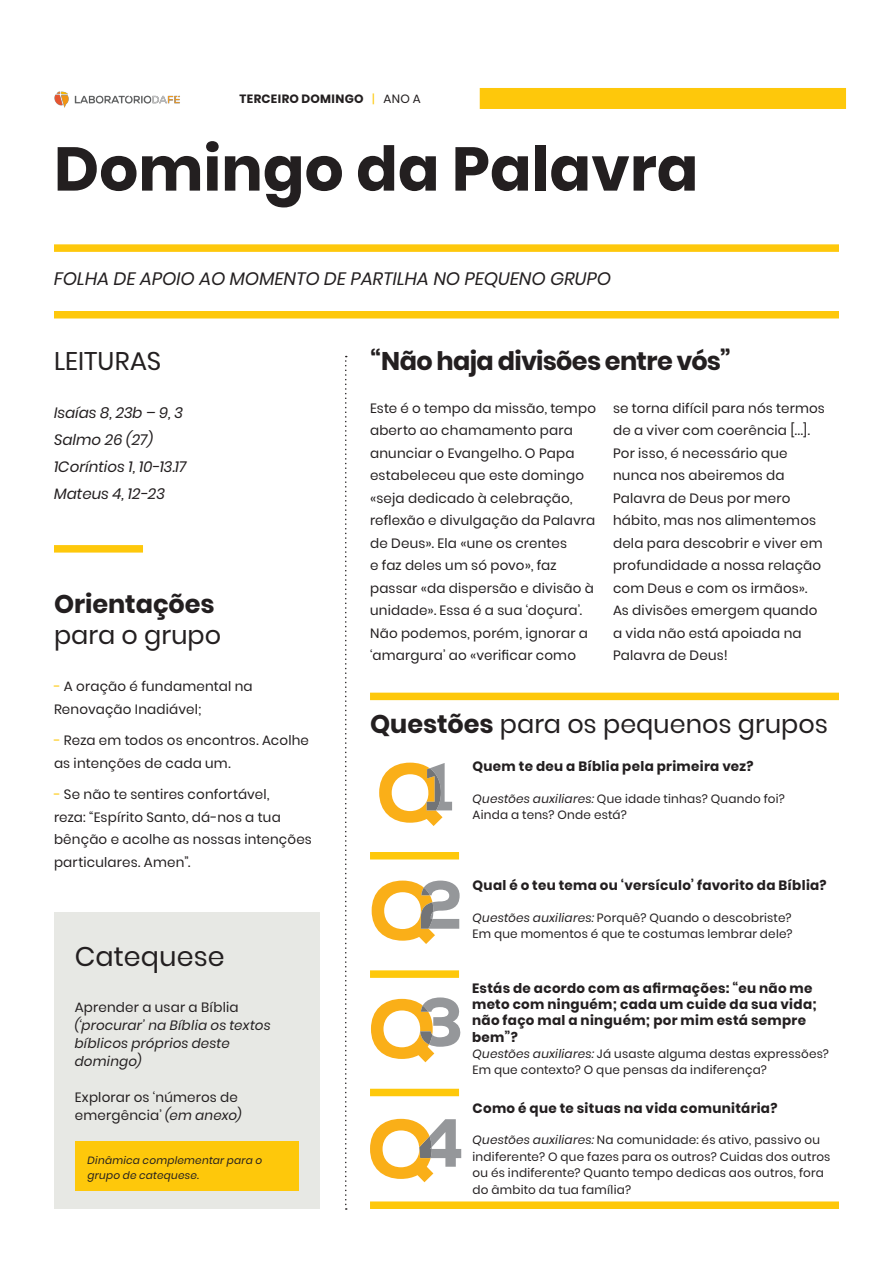
<style>
.page{position:relative;width:893px;height:1263px;background:#fff}
.page>*{position:absolute;margin:0;border:0;box-sizing:border-box;transform-origin:0 0}
._41_Header_black_Tit{font:700 61.5px "Poppins";color:#231f20}
._14_Small_Title_blac{font:27px "Poppins";letter-spacing:.01em;color:#231f20}
._25_Slogan_black_Tit{font:25.5px "Poppins";color:#231f20}
._25_Slogan_black_Tit-2{font:700 25.5px "Poppins";letter-spacing:-.025em;color:#231f20}
._25_Slogan_black_Tit-3{font:700 25.5px/30.6px "Poppins";color:#231f20}
._12_Subheader_black{font:italic 18px "Poppins";color:#231f20}
.t1{font:italic 15px "Poppins";color:#231f20}
._8_Content_black_Sou{font:13.5px/22.5px "Poppins";letter-spacing:.015em;color:#231f20}
._14_Small_Title_blac-2{font:700 13.5px/16.2px "Poppins";letter-spacing:.025em;color:#231f20}
._8_Content_black_Sou-2{font:italic 13.5px/18px "Poppins";letter-spacing:.015em;color:#231f20}
._8_Content_black_Sou-3{font:12px/16.5px "Poppins";letter-spacing:.02em;color:#231f20}
._8_Content_black_Sou-4{font:700 12px "Poppins";letter-spacing:.025em;color:#231f20}
._6_Content_black_Sou{font:italic 10.5px/15px "Poppins";letter-spacing:.025em;color:#231f20}
.s1{font-weight:400;color:#fec80b}
.s2{font-weight:400}
.s3{color:#fec80b}
.s4{font-style:normal}
.s5{font-style:italic}
.s6{font-weight:700}
</style>
<div class="page">
<div style="left:54px;top:912px;width:265px;height:297px;background:#e7e8e4"></div>
<div style="left:75px;top:1141px;width:223px;height:49px;background:#fec80b"></div>
<svg style="left:345px;top:356px;width:2px;height:854px"></svg>
<div style="left:480px;top:88px;width:366px;height:21px;background:#fec80b"></div>
<div style="left:54px;top:244px;width:785px;height:8px;background:#fec80b"></div>
<div style="left:54px;top:311px;width:785px;height:7px;background:#fec80b"></div>
<div style="left:370px;top:693px;width:469px;height:7px;background:#fec80b"></div>
<div style="left:370px;top:852px;width:89px;height:7px;background:#fec80b"></div>
<div style="left:54px;top:545px;width:89px;height:8px;background:#fec80b"></div>
<div style="left:370px;top:970px;width:89px;height:8px;background:#fec80b"></div>
<div style="left:370px;top:1089px;width:89px;height:7px;background:#fec80b"></div>
<div style="left:370px;top:1201px;width:469px;height:8px;background:#fec80b"></div>
<img style="left:54px;top:91px;width:126px;height:17px">
<svg style="left:379px;top:763px;width:73px;height:63px"></svg>
<svg style="left:372px;top:880px;width:88px;height:64px"></svg>
<svg style="left:371px;top:997px;width:89px;height:65px"></svg>
<svg style="left:370px;top:1119px;width:91px;height:63px"></svg>
<p class="_8_Content_black_Sou-4" style="left:240px;top:92px;width:183px">TERCEIRO DOMINGO <span class="s1">|</span> <span class="s2">ANO A</span></p>
<p class="_41_Header_black_Tit" style="left:54px;top:133px;width:646px">Domingo da Palavra</p>
<p class="_12_Subheader_black" style="left:54px;top:268px;width:559px">FOLHA DE APOIO AO MOMENTO DE PARTILHA NO PEQUENO GRUPO</p>
<p class="_25_Slogan_black_Tit" style="left:54px;top:346px;width:109px">LEITURAS</p>
<p class="_25_Slogan_black_Tit-2" style="left:370px;top:346px;width:362px">“Não haja divisões entre vós”</p>
<p class="t1" style="left:54px;top:404px;width:130px">Isaías 8, 23b – 9, 3</p>
<p class="t1" style="left:54px;top:431px;width:101px">Salmo 26 (27)</p>
<p class="t1" style="left:54px;top:458px;width:134px">1Coríntios 1, 10-13.17</p>
<p class="t1" style="left:54px;top:485px;width:112px">Mateus 4, 12-23</p>
<p class="_25_Slogan_black_Tit-3" style="left:54px;top:589px;width:169px">Orientações <span class="s2">para o grupo</span></p>
<p class="_8_Content_black_Sou" style="left:54px;top:675px;width:200px"><span class="s3">-</span> A oração é fundamental na<br>Renovação Inadiável;</p>
<p class="_8_Content_black_Sou" style="left:54px;top:729px;width:257px"><span class="s3">-</span> Reza em todos os encontros. Acolhe as intenções de cada um.</p>
<p class="_8_Content_black_Sou" style="left:54px;top:783px;width:259px"><span class="s3">-</span> Se não te sentires confortável,<br>reza: “Espírito Santo, dá-nos a tua bênção e acolhe as nossas intenções particulares. Amen”.</p>
<p class="_14_Small_Title_blac" style="left:75px;top:941px;width:152px">Catequese</p>
<p class="_8_Content_black_Sou-2" style="left:75px;top:998px;width:197px"><span class="s4">Aprender a usar a Bíblia </span>(‘procurar’ na Bíblia os textos bíblicos próprios deste domingo)</p>
<p class="_8_Content_black_Sou" style="left:75px;top:1088px;width:169px;line-height:18px">Explorar os ‘números de emergência’ <span class="s5">(em anexo)</span></p>
<p class="_6_Content_black_Sou" style="left:87px;top:1152px;width:176px">Dinâmica complementar para o grupo de catequese.</p>
<p class="_8_Content_black_Sou" style="left:370px;top:397px;width:227px">Este é o tempo da missão, tempo aberto ao chamamento para anunciar o Evangelho. O Papa estabeleceu que este domingo «seja dedicado à celebração, reflexão e divulgação da Palavra de Deus». Ela «une os crentes<br>e faz deles um só povo», faz passar «da dispersão e divisão à unidade». Essa é a sua ‘doçura’.<br>Não podemos, porém, ignorar a ‘amargura’ ao «verificar como</p>
<p class="_8_Content_black_Sou" style="left:613px;top:397px;width:213px">se torna difícil para nós termos de a viver com coerência [...].<br>Por isso, é necessário que nunca nos abeiremos da<br>Palavra de Deus por mero hábito, mas nos alimentemos dela para descobrir e viver em profundidade a nossa relação com Deus e com os irmãos».<br>As divisões emergem quando a vida não está apoiada na<br>Palavra de Deus!</p>
<p class="_25_Slogan_black_Tit" style="left:370px;top:710px;width:459px"><span class="s6">Questões</span> para os pequenos grupos</p>
<p class="_14_Small_Title_blac-2" style="left:472px;top:758px;width:283px">Quem te deu a Bíblia pela primeira vez?</p>
<p class="_8_Content_black_Sou-3" style="left:472px;top:790px;width:314px"><span class="s5">Questões auxiliares:</span> Que idade tinhas? Quando foi?<br>Ainda a tens? Onde está?</p>
<p class="_14_Small_Title_blac-2" style="left:472px;top:877px;width:356px">Qual é o teu tema ou ‘versículo’ favorito da Bíblia?</p>
<p class="_8_Content_black_Sou-3" style="left:472px;top:909px;width:322px"><span class="s5">Questões auxiliares:</span> Porquê? Quando o descobriste?<br>Em que momentos é que te costumas lembrar dele?</p>
<p class="_14_Small_Title_blac-2" style="left:472px;top:980px;width:346px">Estás de acordo com as afirmações: “eu não me meto com ninguém; cada um cuide da sua vida; não faço mal a ninguém; por mim está sempre bem”?</p>
<p class="_8_Content_black_Sou-3" style="left:472px;top:1045px;width:358px"><span class="s5">Questões auxiliares:</span> Já usaste alguma destas expressões?<br>Em que contexto? O que pensas da indiferença?</p>
<p class="_14_Small_Title_blac-2" style="left:472px;top:1100px;width:306px">Como é que te situas na vida comunitária?</p>
<p class="_8_Content_black_Sou-3" style="left:472px;top:1132px;width:359px"><span class="s5">Questões auxiliares:</span> Na comunidade: és ativo, passivo ou indiferente? O que fazes para os outros? Cuidas dos outros ou és indiferente? Quanto tempo dedicas aos outros, fora do âmbito da tua família?</p>
</div>
